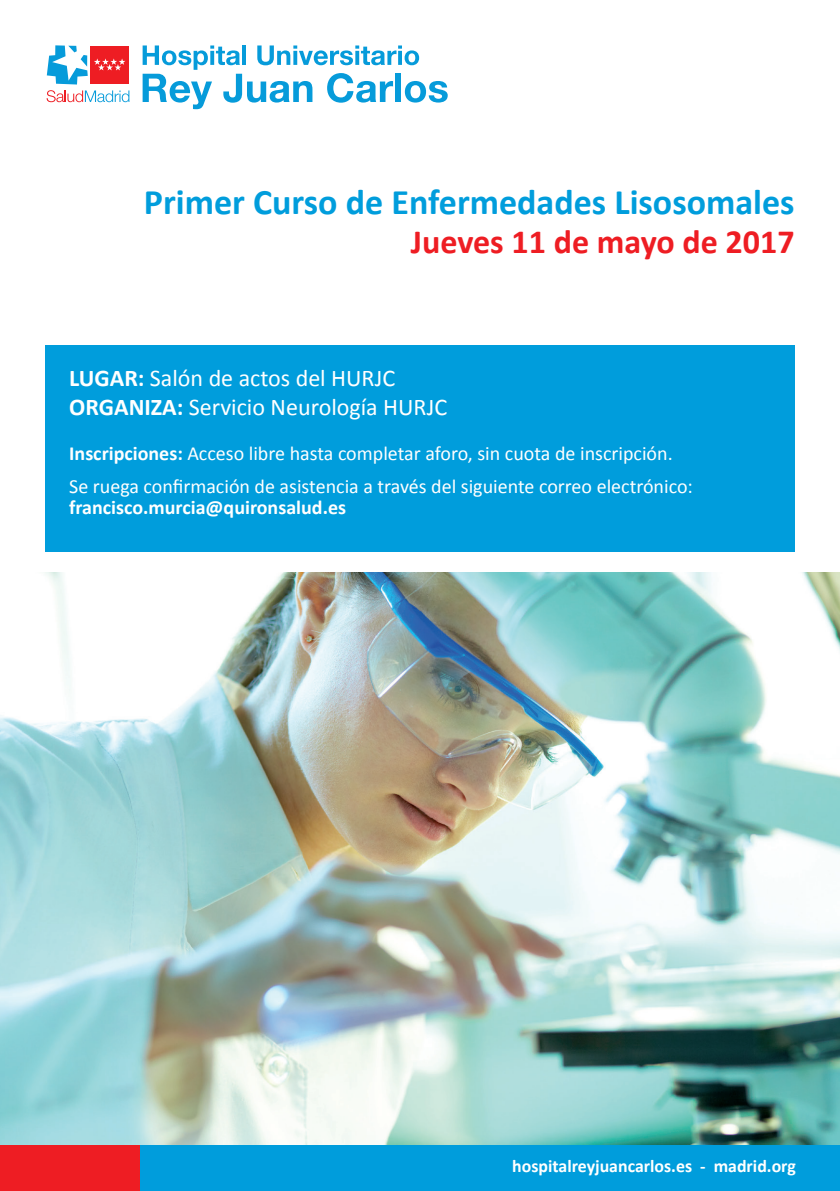
<style>
.page{position:relative;width:840px;height:1191px;background:#fff}
.page>*{position:absolute;margin:0;border:0;box-sizing:border-box;transform-origin:0 0}
.t1{font:700 36px "Calibri";color:#009ddc}
.t2{font:700 34px "Calibri";color:#ee1d23}
.t3{font:24px "Calibri";color:#fff}
.t4{font:20px "Calibri";color:#fff}
.t5{font:700 20px "Calibri";color:#fff}
.t6{font:700 18px "Calibri";color:#fff}
.s1{font-weight:700}
</style>
<div class="page">
<img style="left:0;top:573px;width:839px;height:572px">
<div style="left:45px;top:345px;width:749px;height:207px;background:#009ddc"></div>
<div style="left:0;top:1145px;width:839px;height:46px;background:#009ddc"></div>
<div style="left:0;top:1145px;width:140px;height:46px;background:#ee1d23"></div>
<svg style="left:46px;top:45px;width:83px;height:57px"></svg>
<svg style="left:142px;top:45px;width:305px;height:64px"></svg>
<p class="t1" style="left:144px;top:179px;width:651px">Primer Curso de Enfermedades Lisosomales</p>
<p class="t2" style="left:410px;top:220px;width:385px">Jueves 11 de mayo de 2017</p>
<p class="t3" style="left:69px;top:362px;width:327px"><span class="s1">LUGAR:</span> Salón de actos del HURJC</p>
<p class="t3" style="left:69px;top:391px;width:379px"><span class="s1">ORGANIZA:</span> Servicio Neurología HURJC</p>
<p class="t4" style="left:69px;top:440px;width:604px"><span class="s1">Inscripciones:</span> Acceso libre hasta completar aforo, sin cuota de inscripción.</p>
<p class="t4" style="left:69px;top:474px;width:625px">Se ruega confirmación de asistencia a través del siguiente correo electrónico:</p>
<p class="t5" style="left:69px;top:495px;width:278px">francisco.murcia@quironsalud.es</p>
<p class="t6" style="left:512px;top:1154px;width:285px">hospitalreyjuancarlos.es - madrid.org</p>
</div>
